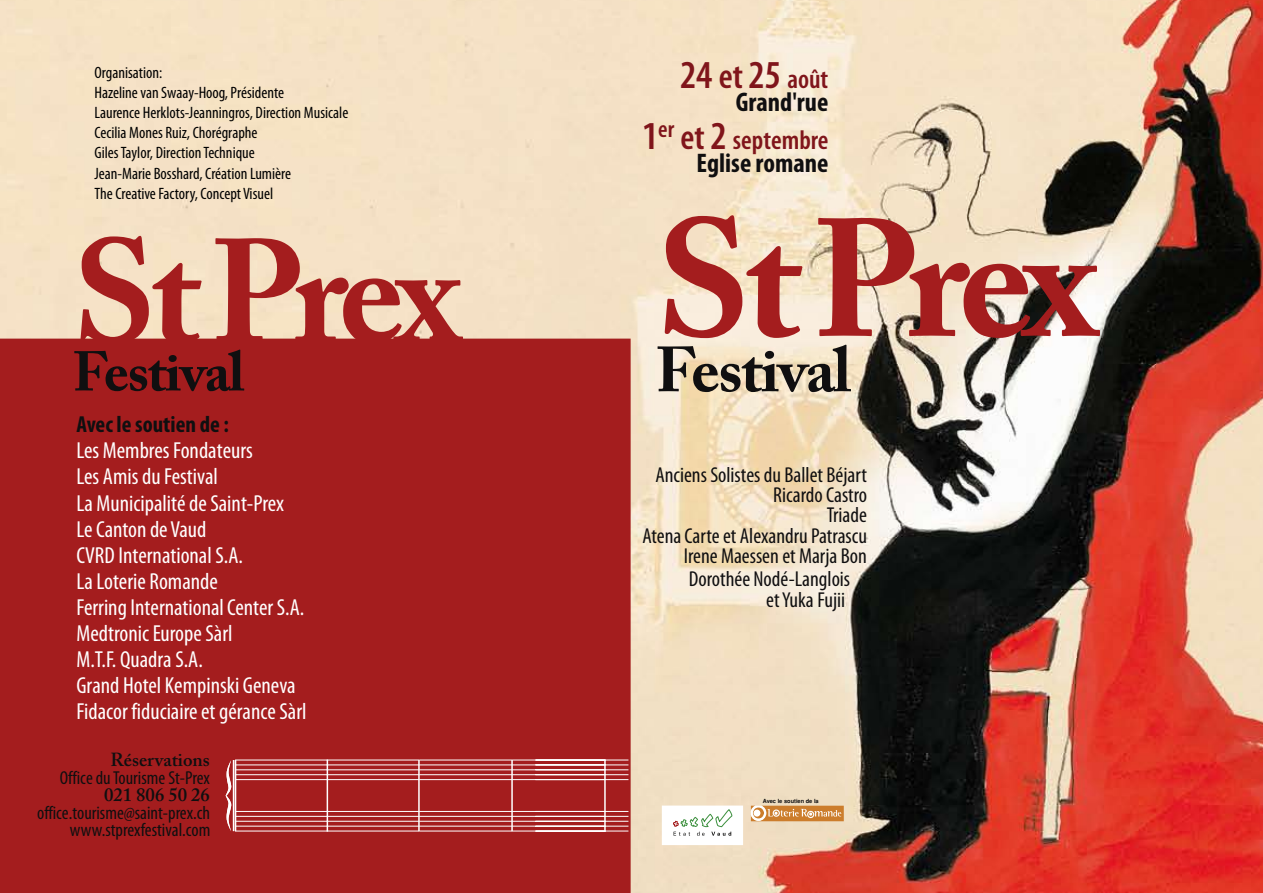
<style>
.page{position:relative;width:1263px;height:893px;background:#fff}
.page>*{position:absolute;margin:0;border:0;box-sizing:border-box;transform-origin:0 0}
.t1{font:700 165.6px "Adobe Caslon Pro";letter-spacing:-.045em;color:#a41d1e}
.t2{font:700 145.5px "Adobe Caslon Pro";letter-spacing:-.045em;color:#a41d1e}
.t3{font:700 63px "Adobe Caslon Pro";letter-spacing:-.025em;color:#100f10}
.t4{font:700 55.35px "Adobe Caslon Pro";letter-spacing:-.025em;color:#100f10}
.t5{font:600 condensed 39.75px "Myriad Pro";color:#80151b}
.t6{font:700 condensed 27px/37.5px "Myriad Pro";color:#100f10;text-align:right}
.t7{font:condensed 23.25px/26.1px "Myriad Pro";color:#fff}
.t8{font:700 condensed 23.25px "Myriad Pro";color:#100f10}
.t9{font:condensed 21.6px/20.2px "Myriad Pro";color:#100f10;text-align:right}
.t10{font:condensed 18.75px/17.5px "Myriad Pro";color:#100f10;text-align:right}
.t11{font:600 18.75px "Adobe Caslon Pro";color:#100f10}
.t12{font:condensed 16.5px/20.2px "Myriad Pro";color:#000}
.t13{font:700 5.7px "Helvetica";color:#100f10}
.s1{font-size:35.55px}
.s2{font-size:27px}
.s3{font-weight:600;font-size:39.75px;color:#80151b}
.s4{font-weight:600;font-size:35.55px;color:#80151b}
.s5{font-weight:600;color:#80151b}
</style>
<div class="page">
<img style="left:0;top:0;width:1263px;height:893px">
<div style="left:0;top:339px;width:631px;height:554px;background:#a41d1e"></div>
<div style="left:662px;top:805px;width:81px;height:40px;background:#fff"></div>
<svg style="left:673px;top:810px;width:60px;height:26px"></svg>
<svg style="left:751px;top:806px;width:93px;height:15px"></svg>
<hr style="left:233px;top:760px;width:1px;height:71px;background:#fff">
<hr style="left:235px;top:760px;width:1px;height:71px;background:#fff">
<hr style="left:327px;top:760px;width:1px;height:71px;background:#fff">
<hr style="left:235px;top:760px;width:93px;height:1px;background:#fff">
<hr style="left:235px;top:765px;width:93px;height:1px;background:#fff">
<hr style="left:235px;top:769px;width:93px;height:1px;background:#fff">
<hr style="left:235px;top:774px;width:93px;height:1px;background:#fff">
<hr style="left:235px;top:779px;width:93px;height:1px;background:#fff">
<hr style="left:235px;top:811px;width:93px;height:1px;background:#fff">
<hr style="left:235px;top:816px;width:93px;height:1px;background:#fff">
<hr style="left:235px;top:821px;width:93px;height:1px;background:#fff">
<hr style="left:235px;top:826px;width:93px;height:1px;background:#fff">
<hr style="left:235px;top:831px;width:93px;height:1px;background:#fff">
<hr style="left:418px;top:760px;width:2px;height:71px;background:#fff">
<hr style="left:327px;top:760px;width:93px;height:1px;background:#fff">
<hr style="left:327px;top:765px;width:93px;height:1px;background:#fff">
<hr style="left:327px;top:769px;width:93px;height:1px;background:#fff">
<hr style="left:327px;top:774px;width:93px;height:1px;background:#fff">
<hr style="left:327px;top:779px;width:93px;height:1px;background:#fff">
<hr style="left:327px;top:811px;width:93px;height:1px;background:#fff">
<hr style="left:327px;top:816px;width:93px;height:1px;background:#fff">
<hr style="left:327px;top:821px;width:93px;height:1px;background:#fff">
<hr style="left:327px;top:826px;width:93px;height:1px;background:#fff">
<hr style="left:327px;top:831px;width:93px;height:1px;background:#fff">
<hr style="left:511px;top:760px;width:2px;height:71px;background:#fff">
<hr style="left:420px;top:760px;width:93px;height:1px;background:#fff">
<hr style="left:420px;top:765px;width:93px;height:1px;background:#fff">
<hr style="left:420px;top:769px;width:93px;height:1px;background:#fff">
<hr style="left:420px;top:774px;width:93px;height:1px;background:#fff">
<hr style="left:420px;top:779px;width:93px;height:1px;background:#fff">
<hr style="left:420px;top:811px;width:93px;height:1px;background:#fff">
<hr style="left:420px;top:816px;width:93px;height:1px;background:#fff">
<hr style="left:420px;top:821px;width:93px;height:1px;background:#fff">
<hr style="left:420px;top:826px;width:93px;height:1px;background:#fff">
<hr style="left:420px;top:831px;width:93px;height:1px;background:#fff">
<hr style="left:604px;top:760px;width:2px;height:71px;background:#fff">
<hr style="left:513px;top:760px;width:93px;height:1px;background:#fff">
<hr style="left:513px;top:765px;width:93px;height:1px;background:#fff">
<hr style="left:513px;top:769px;width:93px;height:1px;background:#fff">
<hr style="left:513px;top:774px;width:93px;height:1px;background:#fff">
<hr style="left:513px;top:779px;width:93px;height:1px;background:#fff">
<hr style="left:513px;top:811px;width:93px;height:1px;background:#fff">
<hr style="left:513px;top:816px;width:93px;height:1px;background:#fff">
<hr style="left:513px;top:821px;width:93px;height:1px;background:#fff">
<hr style="left:513px;top:826px;width:93px;height:1px;background:#fff">
<hr style="left:513px;top:831px;width:93px;height:1px;background:#fff">
<hr style="left:535px;top:760px;width:93px;height:1px;background:#fff">
<hr style="left:535px;top:765px;width:93px;height:1px;background:#fff">
<hr style="left:535px;top:769px;width:93px;height:1px;background:#fff">
<hr style="left:535px;top:774px;width:93px;height:1px;background:#fff">
<hr style="left:535px;top:779px;width:93px;height:1px;background:#fff">
<hr style="left:535px;top:811px;width:93px;height:1px;background:#fff">
<hr style="left:535px;top:816px;width:93px;height:1px;background:#fff">
<hr style="left:535px;top:821px;width:93px;height:1px;background:#fff">
<hr style="left:535px;top:826px;width:93px;height:1px;background:#fff">
<hr style="left:535px;top:831px;width:93px;height:1px;background:#fff">
<svg style="left:226px;top:760px;width:5px;height:71px"></svg>
<p class="t12" style="left:94px;top:62px;width:255px">Organisation:<br>Hazeline van Swaay-Hoog, Présidente<br>Laurence Herklots-Jeanningros, Direction Musicale Cecilia Mones Ruiz, Chorégraphe<br>Giles Taylor, Direction Technique<br>Jean-Marie Bosshard, Création Lumière<br>The Creative Factory, Concept Visuel</p>
<h2 class="t2" style="left:73px;top:206px;width:389px">StPrex</h2>
<h3 class="t4" style="left:73px;top:339px;width:173px">Festival</h3>
<p class="t8" style="left:76px;top:410px;width:154px">Avec le soutien de :</p>
<p class="t7" style="left:76px;top:437px;width:232px">Les Membres Fondateurs<br>Les Amis du Festival<br>La Municipalité de Saint-Prex<br>Le Canton de Vaud<br>CVRD International S.A.<br>La Loterie Romande<br>Ferring International Center S.A.<br>Medtronic Europe Sàrl<br>M.T.F. Quadra S.A.<br>Grand Hotel Kempinski Geneva<br>Fidacor fiduciaire et gérance Sàrl</p>
<p class="t11" style="left:111px;top:749px;width:101px">Réservations</p>
<p class="t10" style="left:60px;top:768px;width:152px">Office du Tourisme St-Prex</p>
<p class="t11" style="left:104px;top:784px;width:107px">021 806 50 26</p>
<p class="t10" style="left:37px;top:804px;width:175px">office.tourisme@saint-prex.ch www.stprexfestival.com</p>
<h3 class="t5" style="left:680px;top:51px;width:150px">24 <span class="s1">et</span> 25 <span class="s2">août</span></h3>
<p class="t6" style="left:642px;top:83px;width:188px">Grand'rue<br><span class="s3">1</span><sup>er</sup> <span class="s4">et</span> <span class="s3">2</span> <span class="s5">septembre</span></p>
<p class="t6" style="left:696px;top:143px;width:134px">Eglise romane</p>
<h1 class="t1" style="left:656px;top:182px;width:443px">StPrex</h1>
<h3 class="t3" style="left:656px;top:333px;width:197px">Festival</h3>
<p class="t9" style="left:642px;top:464px;width:226px">Anciens Solistes du Ballet Béjart<br>Ricardo Castro<br>Triade<br>Atena Carte et Alexandru Patrascu<br>Irene Maessen et Marja Bon</p>
<p class="t9" style="left:689px;top:569px;width:163px">Dorothée Nodé-Langlois et Yuka Fujii</p>
<p class="t13" style="left:763px;top:797px;width:57px">Avec le soutien de la</p>
</div>
